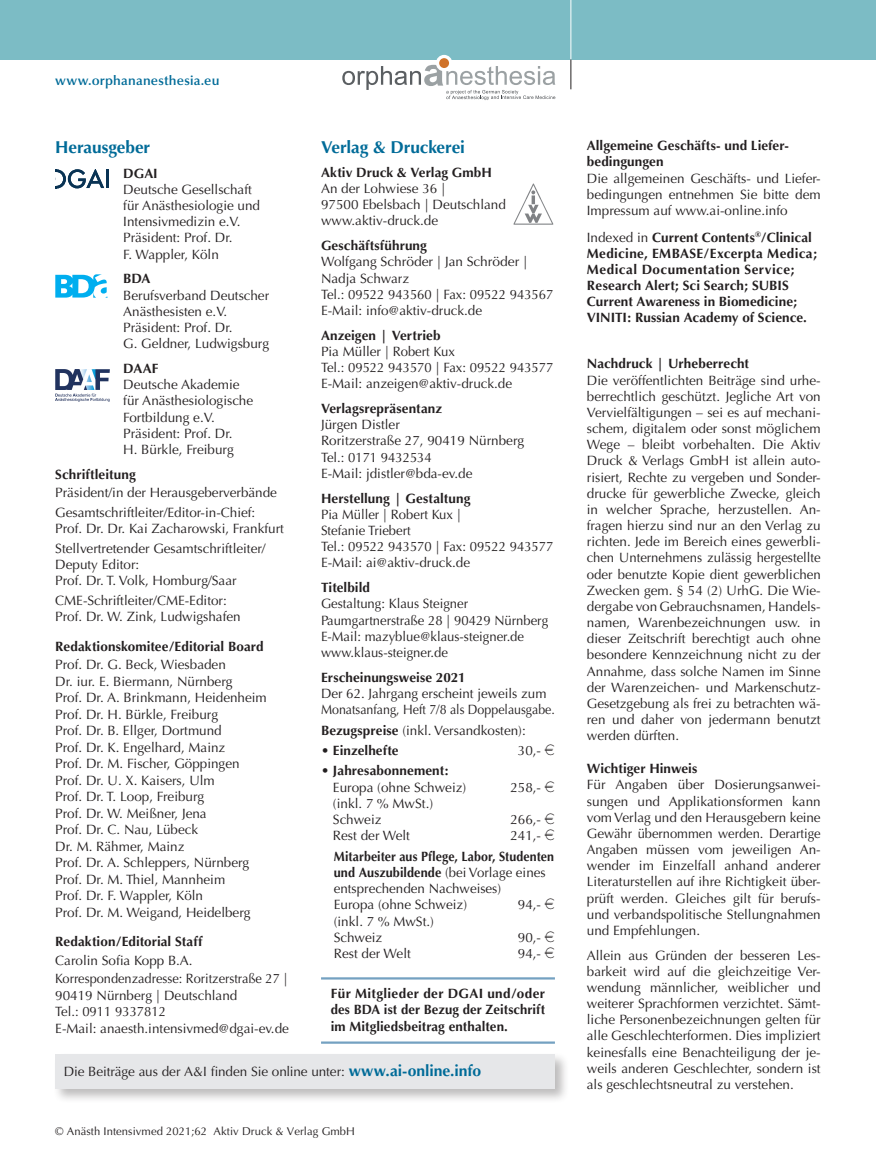
<style>
.page{position:relative;width:876px;height:1174px;background:#fff}
.page>*{position:absolute;margin:0;border:0;box-sizing:border-box;transform-origin:0 0}
.t1{font:700 17.25px "Optima";letter-spacing:-.005em;color:#006b98}
.t2{font:13.5px/16.2px "Optima";color:#231f20}
.t3{font:700 13.5px/16.2px "Optima";letter-spacing:.005em;color:#231f20}
.t4{font:700 13.5px/20.4px "Optima";letter-spacing:.005em;color:#231f20;text-align:right;scale:.92 1}
.t5{font:600 13.5px "Optima";letter-spacing:.015em;color:#006b98}
.t6{font:11.25px "Optima";letter-spacing:.005em;color:#231f20}
.s1{font-weight:700}
.s2{font-weight:400}
.s3{font-weight:700;font-size:15.75px;color:#006b98}
</style>
<div class="page">
<div style="left:0;top:0;width:876px;height:60px;background:#7cbcc5"></div>
<hr style="left:571px;top:0;width:1px;height:60px;background:#fff">
<svg style="left:571px;top:60px;width:1px;height:29px"></svg>
<svg style="left:436px;top:55px;width:16px;height:16px"></svg>
<div style="left:439px;top:58px;width:10px;height:10px;background:#d0732a;border-radius:50%"></div>
<svg style="left:342px;top:65px;width:213px;height:35px"></svg>
<img style="left:56px;top:369px;width:54px;height:32px">
<hr style="left:106px;top:170px;width:3px;height:18px;background:#093354">
<svg style="left:55px;top:169px;width:49px;height:19px"></svg>
<svg style="left:55px;top:274px;width:53px;height:24px"></svg>
<div style="left:53px;top:1052px;width:516px;height:51px;background:#231f20;opacity:.3"></div>
<div style="left:55px;top:1054px;width:500px;height:35px;background:#e6e7e9"></div>
<hr style="left:321px;top:977px;width:234px;height:2px;background:#74a1c1">
<hr style="left:321px;top:1041px;width:234px;height:2px;background:#74a1c1">
<img style="left:513px;top:184px;width:41px;height:41px">
<p class="t5" style="left:55px;top:73px;width:166px">www.orphananesthesia.eu</p>
<p class="t1" style="left:55px;top:137px;width:97px">Herausgeber</p>
<p class="t3" style="left:123px;top:165px;width:36px">DGAI</p>
<p class="t2" style="left:123px;top:181px;width:138px">Deutsche Gesellschaft für Anästhesiologie und<br>Intensivmedizin e.V.<br>Präsident: Prof. Dr.<br>F. Wappler, Köln</p>
<p class="t3" style="left:123px;top:271px;width:29px">BDA</p>
<p class="t2" style="left:123px;top:287px;width:147px">Berufsverband Deutscher<br>Anästhesisten e.V.<br>Präsident: Prof. Dr.<br>G. Geldner, Ludwigsburg</p>
<p class="t3" style="left:123px;top:360px;width:37px">DAAF</p>
<p class="t2" style="left:123px;top:377px;width:131px">Deutsche Akademie für Anästhesiologische<br>Fortbildung e.V.<br>Präsident: Prof. Dr.<br>H. Bürkle, Freiburg</p>
<p class="t3" style="left:55px;top:466px;width:82px">Schriftleitung</p>
<p class="t2" style="left:55px;top:483px;width:223px;line-height:19.6px">Präsident/in der Herausgeberverbände<br>Gesamtschriftleiter/Editor-in-Chief:</p>
<p class="t2" style="left:55px;top:519px;width:230px;line-height:19.6px">Prof. Dr. Dr. Kai Zacharowski, Frankfurt<br>Stellvertretender Gesamtschriftleiter/</p>
<p class="t2" style="left:55px;top:556px;width:183px">Deputy Editor:<br>Prof. Dr. T. Volk, Homburg/Saar</p>
<p class="t2" style="left:55px;top:592px;width:187px">CME-Schriftleiter/CME-Editor:<br>Prof. Dr. W. Zink, Ludwigshafen</p>
<p class="t3" style="left:55px;top:638px;width:210px">Redaktionskomitee/Editorial Board</p>
<p class="t2" style="left:55px;top:656px;width:213px">Prof. Dr. G. Beck, Wiesbaden<br>Dr. iur. E. Biermann, Nürnberg<br>Prof. Dr. A. Brinkmann, Heidenheim<br>Prof. Dr. H. Bürkle, Freiburg<br>Prof. Dr. B. Ellger, Dortmund<br>Prof. Dr. K. Engelhard, Mainz<br>Prof. Dr. M. Fischer, Göppingen<br>Prof. Dr. U. X. Kaisers, Ulm<br>Prof. Dr. T. Loop, Freiburg<br>Prof. Dr. W. Meißner, Jena<br>Prof. Dr. C. Nau, Lübeck<br>Dr. M. Rähmer, Mainz<br>Prof. Dr. A. Schleppers, Nürnberg<br>Prof. Dr. M. Thiel, Mannheim<br>Prof. Dr. F. Wappler, Köln<br>Prof. Dr. M. Weigand, Heidelberg</p>
<p class="t3" style="left:55px;top:933px;width:149px">Redaktion/Editorial Staff</p>
<p class="t2" style="left:55px;top:951px;width:234px;line-height:18.6px">Carolin Sofia Kopp B.A.<br>Korrespondenzadresse: Roritzerstraße 27 |</p>
<p class="t2" style="left:55px;top:987px;width:235px">90419 Nürnberg | Deutschland<br>Tel.: 0911 9337812<br>E-Mail: anaesth.intensivmed@dgai-ev.de</p>
<p class="t1" style="left:321px;top:137px;width:146px">Verlag &amp; Druckerei</p>
<p class="t3" style="left:321px;top:164px;width:172px">Aktiv Druck &amp; Verlag GmbH</p>
<p class="t2" style="left:321px;top:180px;width:186px">An der Lohwiese 36 |<br>97500 Ebelsbach | Deutschland www.aktiv-druck.de</p>
<p class="t3" style="left:321px;top:238px;width:107px">Geschäftsführung</p>
<p class="t2" style="left:321px;top:254px;width:234px">Wolfgang Schröder | Jan Schröder |<br>Nadja Schwarz<br>Tel.: 09522 943560 | Fax: 09522 943567<br>E-Mail: info@aktiv-druck.de</p>
<p class="t3" style="left:321px;top:327px;width:121px">Anzeigen | Vertrieb</p>
<p class="t2" style="left:321px;top:343px;width:234px">Pia Müller | Robert Kux<br>Tel.: 09522 943570 | Fax: 09522 943577<br>E-Mail: anzeigen@aktiv-druck.de</p>
<p class="t3" style="left:321px;top:400px;width:123px">Verlagsrepräsentanz</p>
<p class="t2" style="left:321px;top:417px;width:205px">Jürgen Distler<br>Roritzerstraße 27, 90419 Nürnberg<br>Tel.: 0171 9432534<br>E-Mail: jdistler@bda-ev.de</p>
<p class="t3" style="left:321px;top:490px;width:151px">Herstellung | Gestaltung</p>
<p class="t2" style="left:321px;top:506px;width:234px">Pia Müller | Robert Kux |<br>Stefanie Triebert<br>Tel.: 09522 943570 | Fax: 09522 943577<br>E-Mail: ai@aktiv-druck.de</p>
<p class="t3" style="left:321px;top:579px;width:50px">Titelbild</p>
<p class="t2" style="left:321px;top:596px;width:229px">Gestaltung: Klaus Steigner<br>Paumgartnerstraße 28 | 90429 Nürnberg<br>E-Mail: mazyblue@klaus-steigner.de www.klaus-steigner.de</p>
<p class="t3" style="left:321px;top:669px;width:146px">Erscheinungsweise 2021</p>
<p class="t2" style="left:321px;top:685px;width:235px">Der 62. Jahrgang erscheint jeweils zum<br>Monatsanfang, Heft 7/8 als Doppelausgabe.</p>
<p class="t2" style="left:321px;top:722px;width:206px"><span class="s1">Bezugspreise</span> (inkl. Versandkosten):</p>
<p class="t3" style="left:321px;top:742px;width:79px"><span class="s2">•</span> Einzelhefte</p>
<p class="t2" style="left:518px;top:742px;width:39px">30,- ○</p>
<p class="t2" style="left:333px;top:763px;width:135px;text-indent:-12px">• <span class="s1">Jahresabonnement:<br></span>Europa (ohne Schweiz)</p>
<p class="t2" style="left:510px;top:779px;width:46px">258,- ○</p>
<p class="t2" style="left:333px;top:795px;width:102px">(inkl. 7 % MwSt.)<br>Schweiz</p>
<p class="t2" style="left:510px;top:811px;width:46px">266,- ○</p>
<p class="t4" style="left:334px;top:825px;width:242px"><span class="s2">241,-</span> ○<br>Mitarbeiter aus Pflege, Labor, Studenten</p>
<p class="t2" style="left:334px;top:864px;width:213px"><span class="s1">und Auszubildende</span> (bei Vorlage eines entsprechenden Nachweises)<br>Europa (ohne Schweiz)</p>
<p class="t2" style="left:333px;top:827px;width:79px">Rest der Welt</p>
<p class="t2" style="left:518px;top:897px;width:39px">94,- ○</p>
<p class="t2" style="left:334px;top:913px;width:102px">(inkl. 7 % MwSt.)<br>Schweiz</p>
<p class="t2" style="left:518px;top:929px;width:39px">90,- ○</p>
<p class="t2" style="left:334px;top:945px;width:79px">Rest der Welt</p>
<p class="t2" style="left:518px;top:945px;width:39px">94,- ○</p>
<p class="t3" style="left:331px;top:985px;width:216px;text-align:justify">Für Mitglieder der DGAI und/oder des BDA ist der Bezug der Zeitschrift im Mitgliedsbeitrag enthalten.</p>
<p class="t2" style="left:64px;top:1063px;width:419px">Die Beiträge aus der A&amp;I finden Sie online unter: <span class="s3">www.ai-online.info</span></p>
<p class="t6" style="left:55px;top:1125px;width:301px">© Anästh Intensivmed 2021;62 Aktiv Druck &amp; Verlag GmbH</p>
<p class="t3" style="left:587px;top:138px;width:204px">Allgemeine Geschäfts- und Liefer&shy;bedingungen</p>
<p class="t2" style="left:587px;top:170px;width:235px;text-align:justify">Die allgemeinen Geschäfts- und Liefer&shy;bedingungen entnehmen Sie bitte dem Impressum auf www.ai-online.info</p>
<p class="t3" style="left:587px;top:229px;width:232px"><span class="s2">Indexed in</span> Current Contents<sup>®</sup>/Clinical Medicine, EMBASE/Excerpta Medica; Medical Documentation Service; Research Alert; Sci Search; SUBIS Current Awareness in Biomedicine; VINITI: Russian Academy of Science.</p>
<p class="t3" style="left:587px;top:356px;width:164px">Nachdruck | Urheberrecht</p>
<p class="t2" style="left:587px;top:372px;width:235px">Die veröffentlichten Beiträge sind urhe&shy;berrechtlich geschützt. Jegliche Art von Vervielfältigungen – sei es auf mechani&shy;schem, digitalem oder sonst möglichem Wege – bleibt vorbehalten. Die Aktiv Druck &amp; Verlags GmbH ist allein auto&shy;risiert, Rechte zu vergeben und Sonder&shy;drucke für gewerbliche Zwecke, gleich in welcher Sprache, herzustellen. An&shy;fragen hierzu sind nur an den Verlag zu richten. Jede im Bereich eines gewerbli&shy;chen Unternehmens zulässig hergestellte oder benutzte Kopie dient gewerblichen Zwecken gem. § 54 (2) UrhG. Die Wie-‑ dergabe von Gebrauchsnamen, Handels&shy;namen, Warenbezeichnungen usw. in dieser Zeitschrift berechtigt auch ohne besondere Kennzeichnung nicht zu der Annahme, dass solche Namen im Sinne der Warenzeichen- und Markenschutz-Gesetzgebung als frei zu betrachten wä&shy;ren und daher von jedermann benutzt werden dürften.</p>
<p class="t3" style="left:587px;top:761px;width:112px">Wichtiger Hinweis</p>
<p class="t2" style="left:587px;top:777px;width:235px;text-align:justify">Für Angaben über Dosierungsanwei&shy;sungen und Applikationsformen kann vom Verlag und den Herausgebern keine Gewähr übernommen werden. Derartige Angaben müssen vom jeweiligen An&shy;wender im Einzelfall anhand anderer Literaturstellen auf ihre Richtigkeit über&shy;prüft werden. Gleiches gilt für berufs&shy;und verbandspolitische Stellungnahmen und Empfehlungen.</p>
<p class="t2" style="left:587px;top:947px;width:235px;text-align:justify">Allein aus Gründen der besseren Les&shy;barkeit wird auf die gleichzeitige Ver&shy;wendung männlicher, weiblicher und weiterer Sprachformen verzichtet. Sämt&shy;liche Personenbezeichnungen gelten für alle Geschlechterformen. Dies impliziert keinesfalls eine Benachteiligung der je&shy;weils anderen Geschlechter, sondern ist als geschlechtsneutral zu verstehen.</p>
</div>
